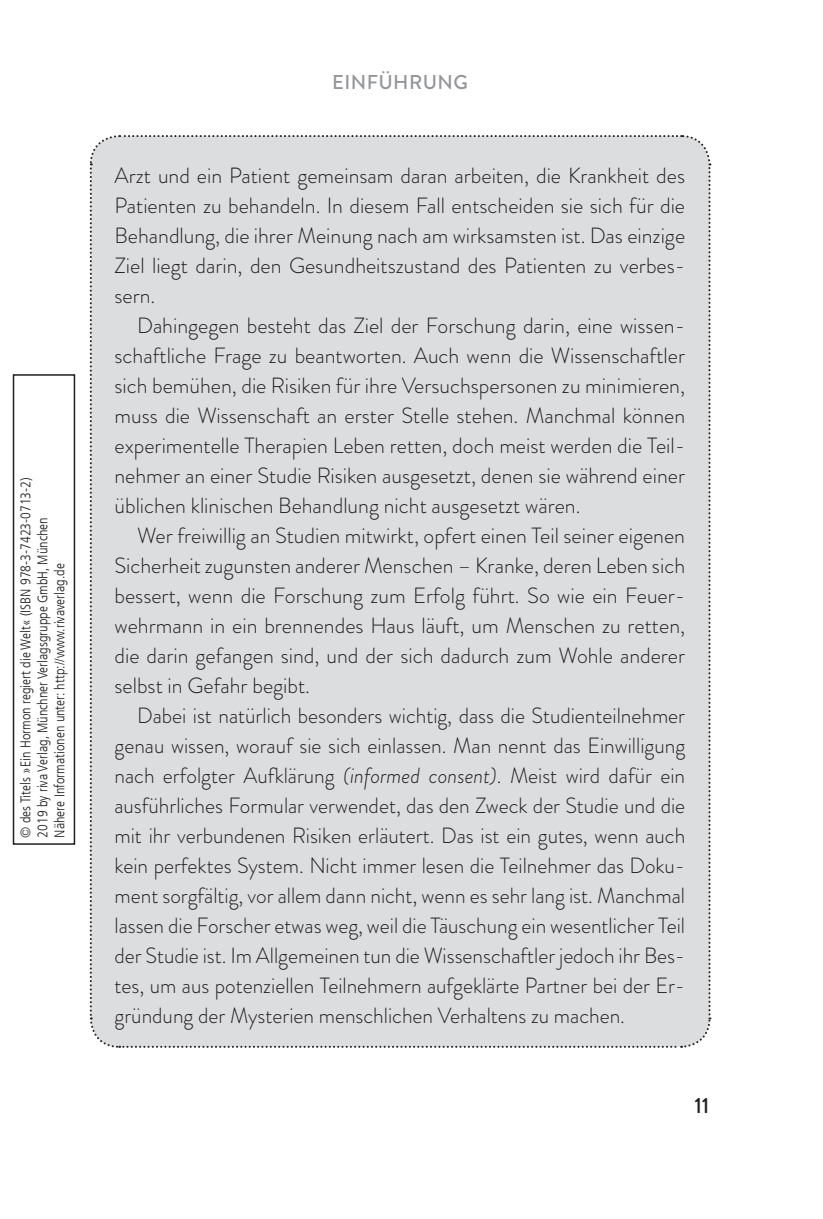
<style>
.page{position:relative;width:823px;height:1219px;background:#fff}
.page>*{position:absolute;margin:0;border:0;box-sizing:border-box;transform-origin:0 0}
.t1{font:300 22px/30px "Brandon Grotesque";color:#231f20;text-align:justify}
.t2{font:500 22px "Brandon Grotesque";color:#231f20}
.t3{font:500 20px "Brandon Grotesque";color:#939598}
.t4{font:300 condensed 14px/17px "Frutiger LT";color:#231f20}
.s1{font-style:italic}
</style>
<div class="page">
<div style="left:89px;top:135px;width:622px;height:913px;background:#dcdddf"></div>
<div style="left:13px;top:374px;width:62px;height:471px;border:2px solid #231f20"></div>
<p class="t4" style="left:17px;top:838px;width:362px;rotate:-90deg">© des Titels »Ein Hormon regiert die Welt« (ISBN 978-3-7423-0713-2)<br>2019 by riva Verlag, Münchner Verlagsgruppe GmbH, München<br>Nähere Informationen unter: http://www.rivaverlag.de</p>
<p class="t3" style="left:332px;top:68px;width:76px">EINFÜHRUN</p>
<p class="t3" style="left:453px;top:68px;width:16px">G</p>
<p class="t1" style="left:114px;top:161px;width:572px">Arzt und ein Patient gemeinsam daran arbeiten, die Krankheit des Patienten zu behandeln. In diesem Fall entscheiden sie sich für die Behandlung, die ihrer Meinung nach am wirksamsten ist. Das einzige Ziel liegt darin, den Gesundheitszustand des Patienten zu verbes&shy;sern.</p>
<p class="t1" style="left:114px;top:311px;width:572px;text-indent:23px">Dahingegen besteht das Ziel der Forschung darin, eine wissen&shy;schaftliche Frage zu beantworten. Auch wenn die Wissenschaftler sich bemühen, die Risiken für ihre Versuchspersonen zu minimieren, muss die Wissenschaft an erster Stelle stehen. Manchmal können experimentelle Therapien Leben retten, doch meist werden die Teil&shy;nehmer an einer Studie Risiken ausgesetzt, denen sie während einer üblichen klinischen Behandlung nicht ausgesetzt wären.</p>
<p class="t1" style="left:114px;top:521px;width:572px;text-indent:23px">Wer freiwillig an Studien mitwirkt, opfert einen Teil seiner eigenen Sicherheit zugunsten anderer Menschen – Kranke, deren Leben sich bessert, wenn die Forschung zum Erfolg führt. So wie ein Feuer&shy;wehrmann in ein brennendes Haus läuft, um Menschen zu retten, die darin gefangen sind, und der sich dadurch zum Wohle anderer selbst in Gefahr begibt.</p>
<p class="t1" style="left:114px;top:701px;width:572px;text-indent:23px">Dabei ist natürlich besonders wichtig, dass die Studienteilnehmer genau wissen, worauf sie sich einlassen. Man nennt das Einwilligung nach erfolgter Aufklärung <span class="s1">(informed consent)</span>. Meist wird dafür ein ausführliches Formular verwendet, das den Zweck der Studie und die mit ihr verbundenen Risiken erläutert. Das ist ein gutes, wenn auch kein perfektes System. Nicht immer lesen die Teilnehmer das Doku&shy;ment sorgfältig, vor allem dann nicht, wenn es sehr lang ist. Manchmal lassen die Forscher etwas weg, weil die Täuschung ein wesentlicher Teil der Studie ist. Im Allgemeinen tun die Wissenschaftler jedoch ihr Bes&shy;tes, um aus potenziellen Teilnehmern aufgeklärte Partner bei der Er&shy;gründung der Mysterien menschlichen Verhaltens zu machen.</p>
<p class="t2" style="left:694px;top:1090px;width:17px">11</p>
</div>
